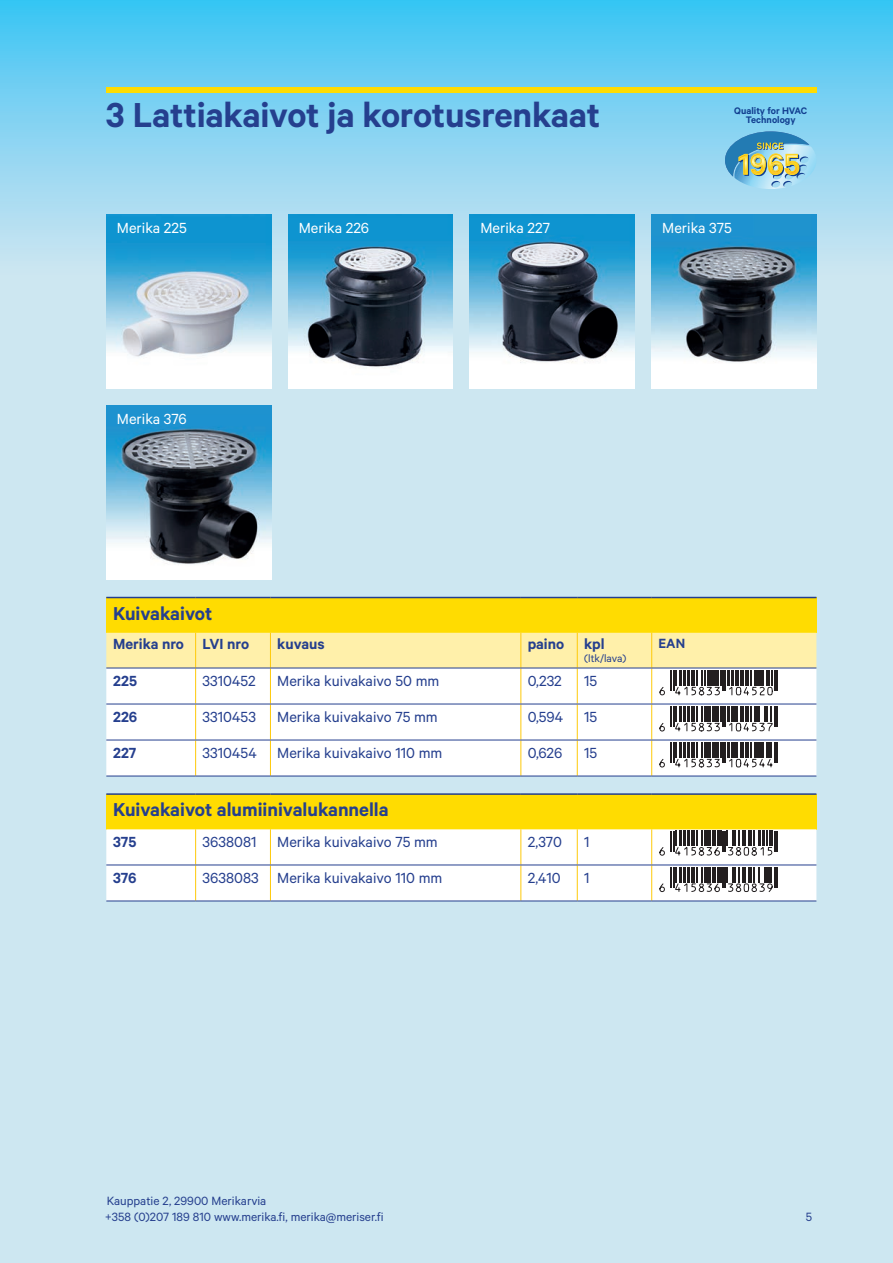
<style>
.page{position:relative;width:893px;height:1263px;background:#cde7f1}
.page>*{position:absolute;margin:0;border:0;box-sizing:border-box;transform-origin:0 0}
.t1{font:600 39px "Calibre";letter-spacing:-.005em;color:#253f8e}
.t2{font:600 21px "Calibre";color:#253f8e}
.t3{font:16.5px "Calibre";color:#253f8e}
.t4{font:16.5px "Calibre";color:#fff}
.t5{font:600 16.5px "Calibre";color:#253f8e}
.t6{font:600 15px "Calibre";color:#253f8e}
.t7{font:13.5px/16.2px "Calibre";color:#253f8e}
.t8{font:12px "Calibre";color:#253f8e}
.t9{font:600 10.65px/9.6px "Calibre";color:#123f90;text-align:center}
</style>
<div class="page">
<div style="left:0;top:0;width:893px;height:275px;background:linear-gradient(to bottom,#3ec4f3,#d2e5f1)"></div>
<div style="left:106px;top:87px;width:710px;height:6px;background:#ffdc01"></div>
<svg style="left:725px;top:131px;width:91px;height:58px;background:#8bbabf"></svg>
<div style="left:106px;top:597px;width:710px;height:36px;background:#ffdc01"></div>
<hr style="left:106px;top:597px;width:90px;height:1px;background:#253f8e">
<hr style="left:196px;top:597px;width:74px;height:1px;background:#253f8e">
<hr style="left:270px;top:597px;width:251px;height:1px;background:#253f8e">
<hr style="left:521px;top:597px;width:56px;height:1px;background:#253f8e">
<hr style="left:577px;top:597px;width:75px;height:1px;background:#253f8e">
<hr style="left:652px;top:597px;width:164px;height:1px;background:#253f8e">
<div style="left:106px;top:794px;width:710px;height:35px;background:#ffdc01"></div>
<div style="left:106px;top:829px;width:710px;height:71px;background:#fff"></div>
<hr style="left:106px;top:793px;width:90px;height:2px;background:#253f8e">
<hr style="left:196px;top:793px;width:74px;height:2px;background:#253f8e">
<hr style="left:270px;top:793px;width:251px;height:2px;background:#253f8e">
<hr style="left:521px;top:793px;width:56px;height:2px;background:#253f8e">
<hr style="left:577px;top:793px;width:75px;height:2px;background:#253f8e">
<hr style="left:652px;top:793px;width:164px;height:2px;background:#253f8e">
<hr style="left:195px;top:829px;width:1px;height:35px;background:#feca0a">
<hr style="left:270px;top:829px;width:1px;height:35px;background:#feca0a">
<hr style="left:520px;top:829px;width:1px;height:35px;background:#feca0a">
<hr style="left:577px;top:829px;width:1px;height:35px;background:#feca0a">
<hr style="left:651px;top:829px;width:1px;height:35px;background:#feca0a">
<hr style="left:195px;top:865px;width:1px;height:35px;background:#feca0a">
<hr style="left:270px;top:865px;width:1px;height:35px;background:#feca0a">
<hr style="left:520px;top:865px;width:1px;height:35px;background:#feca0a">
<hr style="left:577px;top:865px;width:1px;height:35px;background:#feca0a">
<hr style="left:651px;top:865px;width:1px;height:35px;background:#feca0a">
<hr style="left:106px;top:864px;width:90px;height:1px;background:#253f8e">
<hr style="left:196px;top:864px;width:74px;height:1px;background:#253f8e">
<hr style="left:270px;top:864px;width:251px;height:1px;background:#253f8e">
<hr style="left:521px;top:864px;width:56px;height:1px;background:#253f8e">
<hr style="left:577px;top:864px;width:75px;height:1px;background:#253f8e">
<hr style="left:652px;top:864px;width:164px;height:1px;background:#253f8e">
<hr style="left:106px;top:900px;width:90px;height:1px;background:#253f8e">
<hr style="left:196px;top:900px;width:74px;height:1px;background:#253f8e">
<hr style="left:270px;top:900px;width:251px;height:1px;background:#253f8e">
<hr style="left:521px;top:900px;width:56px;height:1px;background:#253f8e">
<hr style="left:577px;top:900px;width:75px;height:1px;background:#253f8e">
<hr style="left:652px;top:900px;width:164px;height:1px;background:#253f8e">
<img style="left:106px;top:405px;width:165px;height:175px">
<img style="left:470px;top:214px;width:165px;height:174px">
<img style="left:652px;top:214px;width:164px;height:174px">
<img style="left:288px;top:214px;width:165px;height:174px">
<img style="left:106px;top:214px;width:165px;height:174px">
<svg style="left:659px;top:831px;width:118px;height:71px;background:#abaaad"></svg>
<svg style="left:106px;top:633px;width:710px;height:144px;background:#ece9d9"></svg>
<h1 class="t1" style="left:106px;top:92px;width:495px">3 Lattiakaivot ja korotusrenkaat</h1>
<p class="t9" style="left:734px;top:105px;width:74px">Quality for HVAC<br>Technology</p>
<p class="t4" style="left:117px;top:218px;width:72px">Merika 225</p>
<p class="t4" style="left:299px;top:218px;width:72px">Merika 226</p>
<p class="t4" style="left:480px;top:218px;width:71px">Merika 227</p>
<p class="t4" style="left:662px;top:218px;width:71px">Merika 375</p>
<p class="t4" style="left:117px;top:409px;width:71px">Merika 376</p>
<p class="t2" style="left:113px;top:601px;width:101px">Kuivakaivot</p>
<p class="t5" style="left:113px;top:634px;width:138px">Merika nro LVI nro</p>
<p class="t5" style="left:277px;top:634px;width:49px">kuvaus</p>
<p class="t5" style="left:528px;top:634px;width:79px">paino kpl</p>
<p class="t6" style="left:658px;top:634px;width:28px">EAN</p>
<p class="t5" style="left:113px;top:671px;width:25px">225</p>
<p class="t3" style="left:202px;top:671px;width:55px">3310452</p>
<p class="t3" style="left:277px;top:671px;width:164px">Merika kuivakaivo 50 mm</p>
<p class="t3" style="left:528px;top:671px;width:36px">0,232</p>
<p class="t3" style="left:584px;top:671px;width:15px">15</p>
<p class="t5" style="left:113px;top:707px;width:26px">226</p>
<p class="t3" style="left:202px;top:707px;width:55px">3310453</p>
<p class="t3" style="left:277px;top:707px;width:162px">Merika kuivakaivo 75 mm</p>
<p class="t3" style="left:528px;top:707px;width:37px">0,594</p>
<p class="t3" style="left:584px;top:707px;width:15px">15</p>
<p class="t5" style="left:113px;top:743px;width:25px">227</p>
<p class="t3" style="left:202px;top:743px;width:242px">3310454 Merika kuivakaivo 110 mm</p>
<p class="t3" style="left:528px;top:743px;width:36px">0,626</p>
<p class="t3" style="left:584px;top:743px;width:15px">15</p>
<p class="t8" style="left:584px;top:651px;width:44px">(ltk/lava)</p>
<p class="t2" style="left:113px;top:797px;width:277px">Kuivakaivot alumiinivalukannella</p>
<p class="t5" style="left:113px;top:831px;width:25px">375</p>
<p class="t3" style="left:202px;top:832px;width:56px">3638081</p>
<p class="t3" style="left:277px;top:832px;width:162px">Merika kuivakaivo 75 mm</p>
<p class="t3" style="left:528px;top:832px;width:36px">2,370</p>
<p class="t3" style="left:584px;top:832px;width:7px">1</p>
<p class="t5" style="left:113px;top:867px;width:25px">376</p>
<p class="t3" style="left:202px;top:868px;width:242px">3638083 Merika kuivakaivo 110 mm</p>
<p class="t3" style="left:528px;top:868px;width:34px">2,410</p>
<p class="t3" style="left:584px;top:868px;width:7px">1</p>
<p class="t7" style="left:105px;top:1192px;width:280px">Kauppatie 2, 29900 Merikarvia<br>+358 (0)207 189 810 www.merika.fi, merika@meriser.fi</p>
<p class="t7" style="left:806px;top:1208px;width:8px">5</p>
</div>
